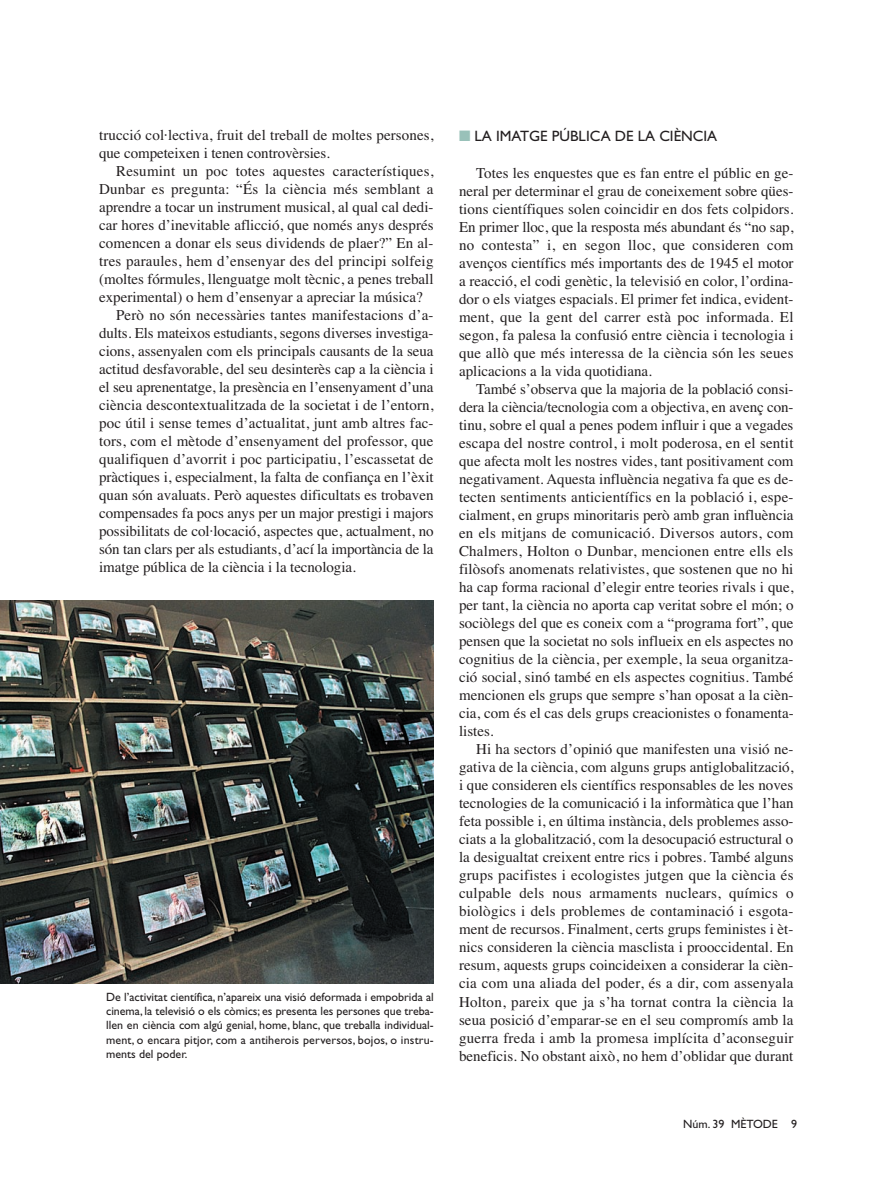
<style>
.page{position:relative;width:893px;height:1191px;background:#fff}
.page>*{position:absolute;margin:0;border:0;box-sizing:border-box;transform-origin:0 0}
.t1{font:15px/18px "Times";color:#231f20;text-align:justify}
.t2{font:15px "Gill Sans";color:#231f20}
.t3{font:12px/14.4px "Gill Sans";letter-spacing:.015em;color:#231f20;text-align:justify}
.s1{color:#99c1b9}
</style>
<div class="page">
<img style="left:0;top:600px;width:434px;height:383px">
<p class="t1" style="left:99px;top:127px;width:336px">trucció col·lectiva, fruit del treball de moltes persones, que competeixen i tenen controvèrsies.</p>
<p class="t1" style="left:116px;top:163px;width:319px">Resumint un poc totes aquestes característiques,</p>
<p class="t1" style="left:99px;top:181px;width:336px">Dunbar es pregunta: “És la ciència més semblant a</p>
<p class="t1" style="left:99px;top:199px;width:336px">aprendre a tocar un instrument musical, al qual cal dedi-</p>
<p class="t1" style="left:99px;top:217px;width:336px">car hores d’inevitable aflicció, que només anys després</p>
<p class="t1" style="left:99px;top:235px;width:336px">comencen a donar els seus dividends de plaer?” En al-</p>
<p class="t1" style="left:99px;top:253px;width:336px">tres paraules, hem d’ensenyar des del principi solfeig</p>
<p class="t1" style="left:99px;top:271px;width:336px">(moltes fórmules, llenguatge molt tècnic, a penes treball</p>
<p class="t1" style="left:99px;top:289px;width:325px">experimental) o hem d’ensenyar a apreciar la música?</p>
<p class="t1" style="left:116px;top:307px;width:319px">Però no són necessàries tantes manifestacions d’a-</p>
<p class="t1" style="left:99px;top:325px;width:336px">dults. Els mateixos estudiants, segons diverses investiga-</p>
<p class="t1" style="left:99px;top:343px;width:336px">cions, assenyalen com els principals causants de la seua</p>
<p class="t1" style="left:99px;top:361px;width:336px">actitud desfavorable, del seu desinterès cap a la ciència i</p>
<p class="t1" style="left:99px;top:379px;width:336px">el seu aprenentatge, la presència en l’ensenyament d’una</p>
<p class="t1" style="left:99px;top:397px;width:336px">ciència descontextualitzada de la societat i de l’entorn,</p>
<p class="t1" style="left:99px;top:415px;width:336px">poc útil i sense temes d’actualitat, junt amb altres fac-</p>
<p class="t1" style="left:99px;top:433px;width:336px">tors, com el mètode d’ensenyament del professor, que</p>
<p class="t1" style="left:99px;top:451px;width:336px">qualifiquen d’avorrit i poc participatiu, l’escassetat de</p>
<p class="t1" style="left:99px;top:469px;width:336px">pràctiques i, especialment, la falta de confiança en l’èxit</p>
<p class="t1" style="left:99px;top:487px;width:336px">quan són avaluats. Però aquestes dificultats es trobaven</p>
<p class="t1" style="left:99px;top:505px;width:336px">compensades fa pocs anys per un major prestigi i majors</p>
<p class="t1" style="left:99px;top:523px;width:336px">possibilitats de col·locació, aspectes que, actualment, no</p>
<p class="t1" style="left:99px;top:541px;width:336px">són tan clars per als estudiants, d’ací la importància de la</p>
<p class="t1" style="left:99px;top:559px;width:258px">imatge pública de la ciència i la tecnologia.</p>
<p class="t3" style="left:106px;top:990px;width:329px">De l’activitat científica, n’apareix una visió deformada i empobrida al cinema, la televisió o els còmics; es presenta les persones que treba&shy;llen en ciència com algú genial, home, blanc, que treballa individual&shy;ment, o encara pitjor, com a antiherois perversos, bojos, o instru&shy;ments del poder.</p>
<p class="t2" style="left:459px;top:131px;width:260px"><span class="s1">■</span> LA IMATGE PÚBLICA DE LA CIÈNCIA</p>
<p class="t1" style="left:459px;top:166px;width:336px;text-indent:17px">Totes les enquestes que es fan entre el públic en ge&shy;neral per determinar el grau de coneixement sobre qües&shy;tions científiques solen coincidir en dos fets colpidors.<br>En primer lloc, que la resposta més abundant és “no sap, no contesta” i, en segon lloc, que consideren com avenços científics més importants des de 1945 el motor a reacció, el codi genètic, la televisió en color, l’ordina&shy;dor o els viatges espacials. El primer fet indica, evident&shy;ment, que la gent del carrer està poc informada. El segon, fa palesa la confusió entre ciència i tecnologia i que allò que més interessa de la ciència són les seues aplicacions a la vida quotidiana.</p>
<p class="t1" style="left:459px;top:382px;width:336px;text-indent:17px">També s’observa que la majoria de la població consi&shy;dera la ciència/tecnologia com a objectiva, en avenç con&shy;tinu, sobre el qual a penes podem influir i que a vegades escapa del nostre control, i molt poderosa, en el sentit que afecta molt les nostres vides, tant positivament com negativament. Aquesta influència negativa fa que es de&shy;tecten sentiments anticientífics en la població i, espe&shy;cialment, en grups minoritaris però amb gran influència en els mitjans de comunicació. Diversos autors, com Chalmers, Holton o Dunbar, mencionen entre ells els filòsofs anomenats relativistes, que sostenen que no hi ha cap forma racional d’elegir entre teories rivals i que, per tant, la ciència no aporta cap veritat sobre el món; o sociòlegs del que es coneix com a “programa fort”, que pensen que la societat no sols influeix en els aspectes no cognitius de la ciència, per exemple, la seua organitza&shy;ció social, sinó també en els aspectes cognitius. També mencionen els grups que sempre s’han oposat a la cièn&shy;cia, com és el cas dels grups creacionistes o fonamenta&shy;listes.</p>
<p class="t1" style="left:459px;top:742px;width:336px;text-indent:17px">Hi ha sectors d’opinió que manifesten una visió ne&shy;gativa de la ciència, com alguns grups antiglobalització, i que consideren els científics responsables de les noves tecnologies de la comunicació i la informàtica que l’han feta possible i, en última instància, dels problemes asso&shy;ciats a la globalització, com la desocupació estructural o la desigualtat creixent entre rics i pobres. També alguns grups pacifistes i ecologistes jutgen que la ciència és culpable dels nous armaments nuclears, químics o biològics i dels problemes de contaminació i esgota&shy;ment de recursos. Finalment, certs grups feministes i èt&shy;nics consideren la ciència masclista i prooccidental. En resum, aquests grups coincideixen a considerar la cièn&shy;cia com una aliada del poder, és a dir, com assenyala Holton, pareix que ja s’ha tornat contra la ciència la seua posició d’emparar-se en el seu compromís amb la guerra freda i amb la promesa implícita d’aconseguir beneficis. No obstant això, no hem d’oblidar que durant</p>
<p class="t3" style="left:683px;top:1118px;width:116px">Núm. 39 MÈTODE 9</p>
</div>
